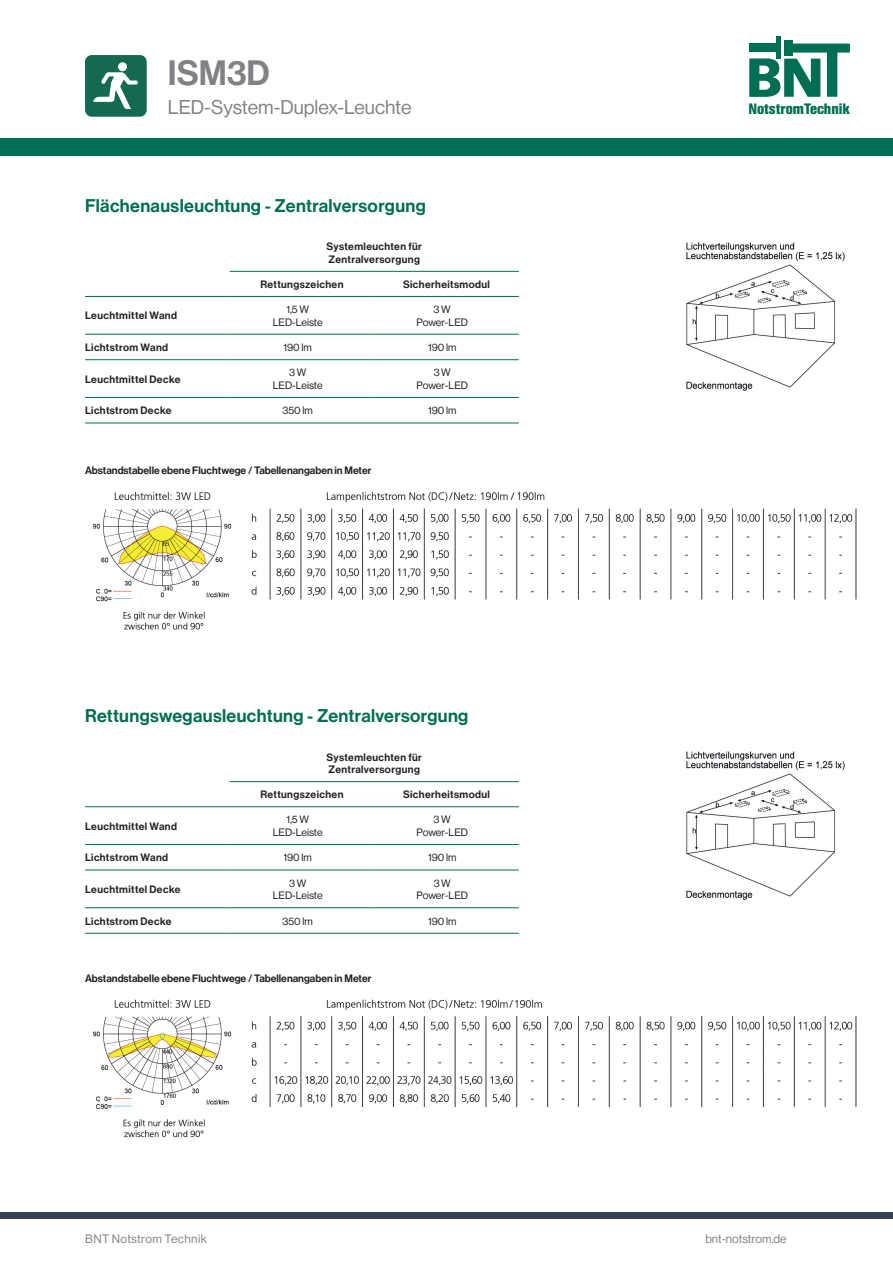
<style>
.page{position:relative;width:893px;height:1263px;background:#fff}
.page>*{position:absolute;margin:0;border:0;box-sizing:border-box;transform-origin:0 0}
.t1{font:34.5px "N Haas Grotesk DS Std 65 Md";color:#808285}
.t2{font:19.5px "N Haas Grotesk DS Std 55 Rg";color:#808285}
.t3{font:18px "N Haas Grotesk DS Std 65 Md";letter-spacing:.02em;color:#006e53}
.t4{font:700 15px "Helvetica Con BQ";color:#006e53}
.t5{font:12px "N Haas Grotesk DS Std 55 Rg";letter-spacing:.015em;color:#808285}
.t6{font:10.5px/12.6px "N Haas Grotesk DS Std 65 Md";letter-spacing:.03em;color:#231f20}
.t7{font:10.5px/12.6px "N Haas Grotesk DS Std 55 Rg";color:#231f20;text-align:center}
.t8{font:10.5px "N Haas Grotesk DS Std 65 Md";color:#231f20}
</style>
<div class="page">
<svg style="left:749px;top:44px;width:101px;height:53px"></svg>
<div style="left:784px;top:40px;width:9px;height:16px;background:#006e53"></div>
<div style="left:749px;top:43px;width:31px;height:9px;background:#006e53"></div>
<hr style="left:776px;top:36px;width:4px;height:23px;background:#006e53">
<div style="left:0;top:138px;width:893px;height:17px;background:#006e53"></div>
<div style="left:86px;top:56px;width:59px;height:59px;background:#136952;border-radius:5px"></div>
<div style="left:85px;top:55px;width:62px;height:62px;border:3px solid #136952;border-radius:5px"></div>
<div style="left:118px;top:62px;width:9px;height:9px;background:#fff;border-radius:50%"></div>
<svg style="left:93px;top:72px;width:45px;height:37px"></svg>
<div style="left:0;top:1212px;width:893px;height:6px;background:#364352"></div>
<img style="left:686px;top:242px;width:159px;height:149px">
<hr style="left:230px;top:271px;width:144px;height:1px;background:#006e53">
<hr style="left:374px;top:271px;width:145px;height:1px;background:#006e53">
<hr style="left:85px;top:296px;width:145px;height:1px;background:#006e53">
<hr style="left:230px;top:296px;width:144px;height:1px;background:#006e53">
<hr style="left:374px;top:296px;width:145px;height:1px;background:#006e53">
<hr style="left:85px;top:334px;width:145px;height:1px;background:#006e53">
<hr style="left:230px;top:334px;width:144px;height:1px;background:#006e53">
<hr style="left:374px;top:334px;width:145px;height:1px;background:#006e53">
<hr style="left:85px;top:359px;width:145px;height:1px;background:#006e53">
<hr style="left:230px;top:359px;width:144px;height:1px;background:#006e53">
<hr style="left:374px;top:359px;width:145px;height:1px;background:#006e53">
<hr style="left:85px;top:397px;width:145px;height:1px;background:#006e53">
<hr style="left:230px;top:397px;width:144px;height:1px;background:#006e53">
<hr style="left:374px;top:397px;width:145px;height:1px;background:#006e53">
<hr style="left:85px;top:423px;width:145px;height:1px;background:#006e53">
<hr style="left:230px;top:423px;width:144px;height:1px;background:#006e53">
<hr style="left:374px;top:423px;width:145px;height:1px;background:#006e53">
<img style="left:686px;top:752px;width:159px;height:148px">
<img style="left:92px;top:492px;width:765px;height:138px">
<img style="left:93px;top:999px;width:764px;height:139px">
<hr style="left:230px;top:781px;width:144px;height:1px;background:#006e53">
<hr style="left:374px;top:781px;width:145px;height:1px;background:#006e53">
<hr style="left:85px;top:806px;width:145px;height:1px;background:#006e53">
<hr style="left:230px;top:806px;width:144px;height:1px;background:#006e53">
<hr style="left:374px;top:806px;width:145px;height:1px;background:#006e53">
<hr style="left:85px;top:844px;width:145px;height:1px;background:#006e53">
<hr style="left:230px;top:844px;width:144px;height:1px;background:#006e53">
<hr style="left:374px;top:844px;width:145px;height:1px;background:#006e53">
<hr style="left:85px;top:870px;width:145px;height:1px;background:#006e53">
<hr style="left:230px;top:870px;width:144px;height:1px;background:#006e53">
<hr style="left:374px;top:870px;width:145px;height:1px;background:#006e53">
<hr style="left:85px;top:907px;width:145px;height:1px;background:#006e53">
<hr style="left:230px;top:907px;width:144px;height:1px;background:#006e53">
<hr style="left:374px;top:907px;width:145px;height:1px;background:#006e53">
<hr style="left:85px;top:933px;width:145px;height:1px;background:#006e53">
<hr style="left:230px;top:933px;width:144px;height:1px;background:#006e53">
<hr style="left:374px;top:933px;width:145px;height:1px;background:#006e53">
<h1 class="t1" style="left:168px;top:53px;width:103px">ISM3D</h1>
<h2 class="t2" style="left:168px;top:96px;width:245px">LED-System-Duplex-Leuchte</h2>
<h3 class="t3" style="left:85px;top:195px;width:342px">Flächenausleuchtung - Zentralversorgung</h3>
<p class="t6" style="left:327px;top:240px;width:97px">Systemleuchten für<br>Zentralversorgung</p>
<p class="t6" style="left:260px;top:278px;width:85px">Rettungszeichen</p>
<p class="t6" style="left:403px;top:278px;width:88px">Sicherheitsmodul</p>
<p class="t6" style="left:85px;top:310px;width:94px">Leuchtmittel Wand</p>
<p class="t7" style="left:273px;top:303px;width:52px">1,5 W<br>LED-Leiste</p>
<p class="t7" style="left:416px;top:303px;width:53px">3 W<br>Power-LED</p>
<p class="t6" style="left:85px;top:341px;width:85px">Lichtstrom Wand</p>
<p class="t7" style="left:284px;top:341px;width:30px">190 lm</p>
<p class="t7" style="left:428px;top:341px;width:30px">190 lm</p>
<p class="t6" style="left:85px;top:373px;width:97px">Leuchtmittel Decke</p>
<p class="t7" style="left:273px;top:366px;width:52px">3 W<br>LED-Leiste</p>
<p class="t7" style="left:416px;top:366px;width:53px">3 W<br>Power-LED</p>
<p class="t6" style="left:85px;top:404px;width:88px">Lichtstrom Decke</p>
<p class="t7" style="left:283px;top:404px;width:32px">350 lm</p>
<p class="t7" style="left:428px;top:404px;width:30px">190 lm</p>
<p class="t8" style="left:85px;top:464px;width:288px">Abstandstabelle ebene Fluchtwege / Tabellenangaben in Meter</p>
<h3 class="t3" style="left:85px;top:705px;width:385px">Rettungswegausleuchtung - Zentralversorgung</h3>
<p class="t6" style="left:327px;top:751px;width:97px">Systemleuchten für<br>Zentralversorgung</p>
<p class="t6" style="left:260px;top:788px;width:85px">Rettungszeichen</p>
<p class="t6" style="left:403px;top:788px;width:88px">Sicherheitsmodul</p>
<p class="t6" style="left:85px;top:820px;width:94px">Leuchtmittel Wand</p>
<p class="t7" style="left:273px;top:813px;width:52px">1,5 W<br>LED-Leiste</p>
<p class="t7" style="left:416px;top:813px;width:53px">3 W<br>Power-LED</p>
<p class="t6" style="left:85px;top:851px;width:85px">Lichtstrom Wand</p>
<p class="t7" style="left:284px;top:851px;width:30px">190 lm</p>
<p class="t7" style="left:428px;top:851px;width:30px">190 lm</p>
<p class="t6" style="left:85px;top:883px;width:97px">Leuchtmittel Decke</p>
<p class="t7" style="left:273px;top:877px;width:52px">3 W<br>LED-Leiste</p>
<p class="t7" style="left:416px;top:877px;width:53px">3 W<br>Power-LED</p>
<p class="t6" style="left:85px;top:915px;width:88px">Lichtstrom Decke</p>
<p class="t7" style="left:283px;top:915px;width:32px">350 lm</p>
<p class="t7" style="left:428px;top:915px;width:30px">190 lm</p>
<p class="t8" style="left:85px;top:972px;width:288px">Abstandstabelle ebene Fluchtwege / Tabellenangaben in Meter</p>
<h3 class="t4" style="left:748px;top:100px;width:103px">NotstromTechnik</h3>
<p class="t5" style="left:85px;top:1231px;width:123px">BNT Notstrom Technik</p>
<p class="t5" style="left:705px;top:1231px;width:83px">bnt-notstrom.de</p>
</div>
